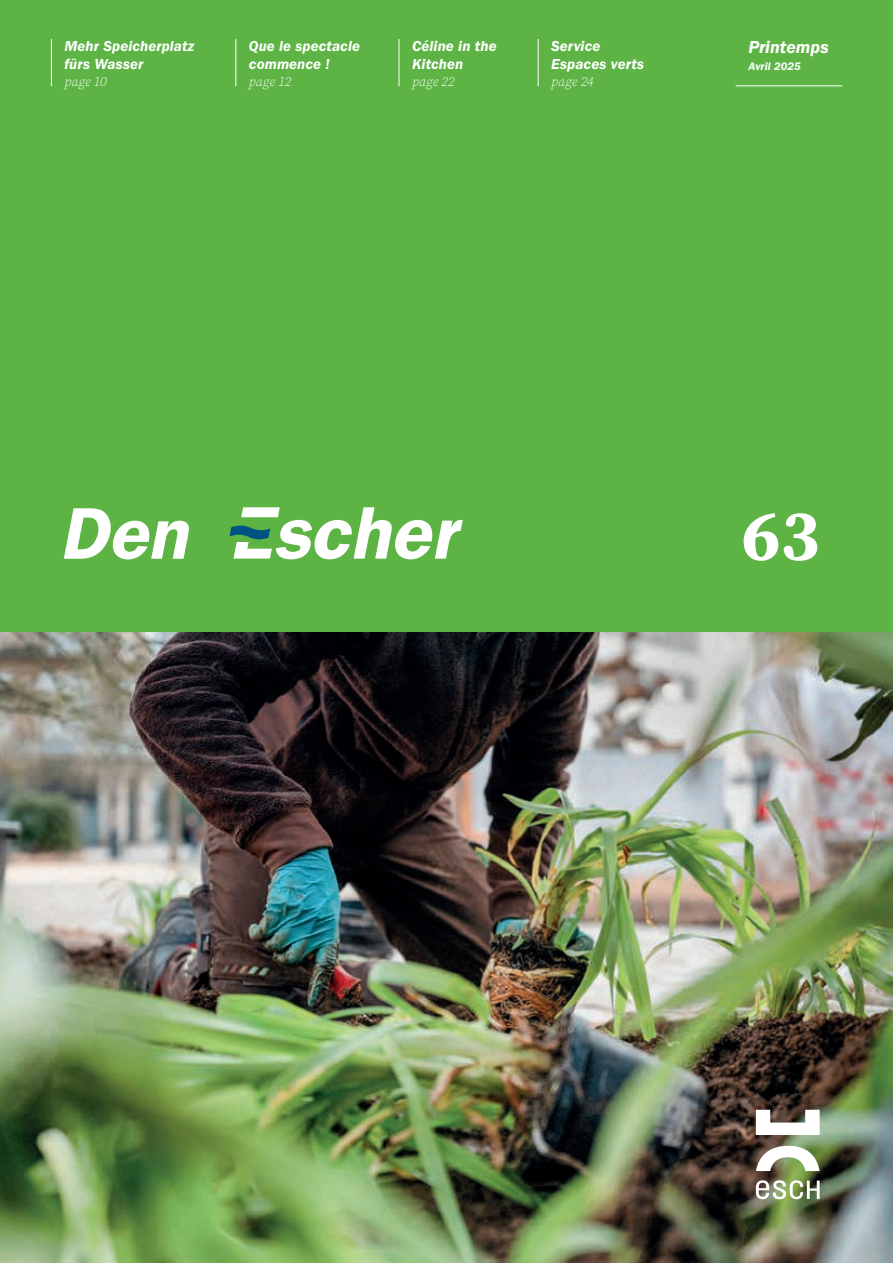
<style>
.page{position:relative;width:893px;height:1263px;background:#fff}
.page>*{position:absolute;margin:0;border:0;box-sizing:border-box;transform-origin:0 0}
.t1{font:72px "Source Serif Variable";color:#fff}
.t2{font:italic 600 18px "ITC Franklin Gothic Std";color:#fff}
.t3{font:italic 600 15px/18px "ITC Franklin Gothic Std";letter-spacing:.005em;color:#fff}
.t4{font:italic 13.5px "Source Serif Variable";letter-spacing:-.005em;color:#fff}
.t5{font:italic 600 11.25px "ITC Franklin Gothic Std";letter-spacing:.01em;color:#fff}
</style>
<div class="page">
<img style="left:0;top:631px;width:893px;height:632px">
<div style="left:0;top:0;width:893px;height:631px;background:#5db445"></div>
<hr style="left:538px;top:39px;width:1px;height:47px;background:#fff">
<hr style="left:399px;top:39px;width:1px;height:47px;background:#fff">
<hr style="left:736px;top:85px;width:106px;height:1px;background:#fff">
<svg style="left:64px;top:508px;width:125px;height:51px"></svg>
<svg style="left:229px;top:507px;width:234px;height:52px"></svg>
<hr style="left:51px;top:39px;width:1px;height:47px;background:#fff">
<svg style="left:756px;top:1146px;width:64px;height:25px"></svg>
<svg style="left:756px;top:1110px;width:64px;height:25px"></svg>
<svg style="left:756px;top:1180px;width:64px;height:19px"></svg>
<hr style="left:235px;top:39px;width:1px;height:47px;background:#fff">
<p class="t3" style="left:412px;top:38px;width:86px">Céline in the<br>Kitchen</p>
<p class="t4" style="left:412px;top:72px;width:44px">page 22</p>
<p class="t3" style="left:64px;top:38px;width:131px">Mehr Speicherplatz</p>
<p class="t2" style="left:748px;top:37px;width:82px">Printemps</p>
<p class="t3" style="left:64px;top:56px;width:81px">fürs Wasser</p>
<p class="t4" style="left:64px;top:72px;width:44px">page 10</p>
<p class="t3" style="left:249px;top:38px;width:113px">Que le spectacle commence !</p>
<p class="t4" style="left:249px;top:72px;width:44px">page 12</p>
<p class="t3" style="left:551px;top:38px;width:94px">Service<br>Espaces verts</p>
<p class="t4" style="left:551px;top:72px;width:44px">page 24</p>
<p class="t5" style="left:748px;top:60px;width:54px">Avril 2025</p>
<h1 class="t1" style="left:742px;top:488px;width:80px">63</h1>
</div>
